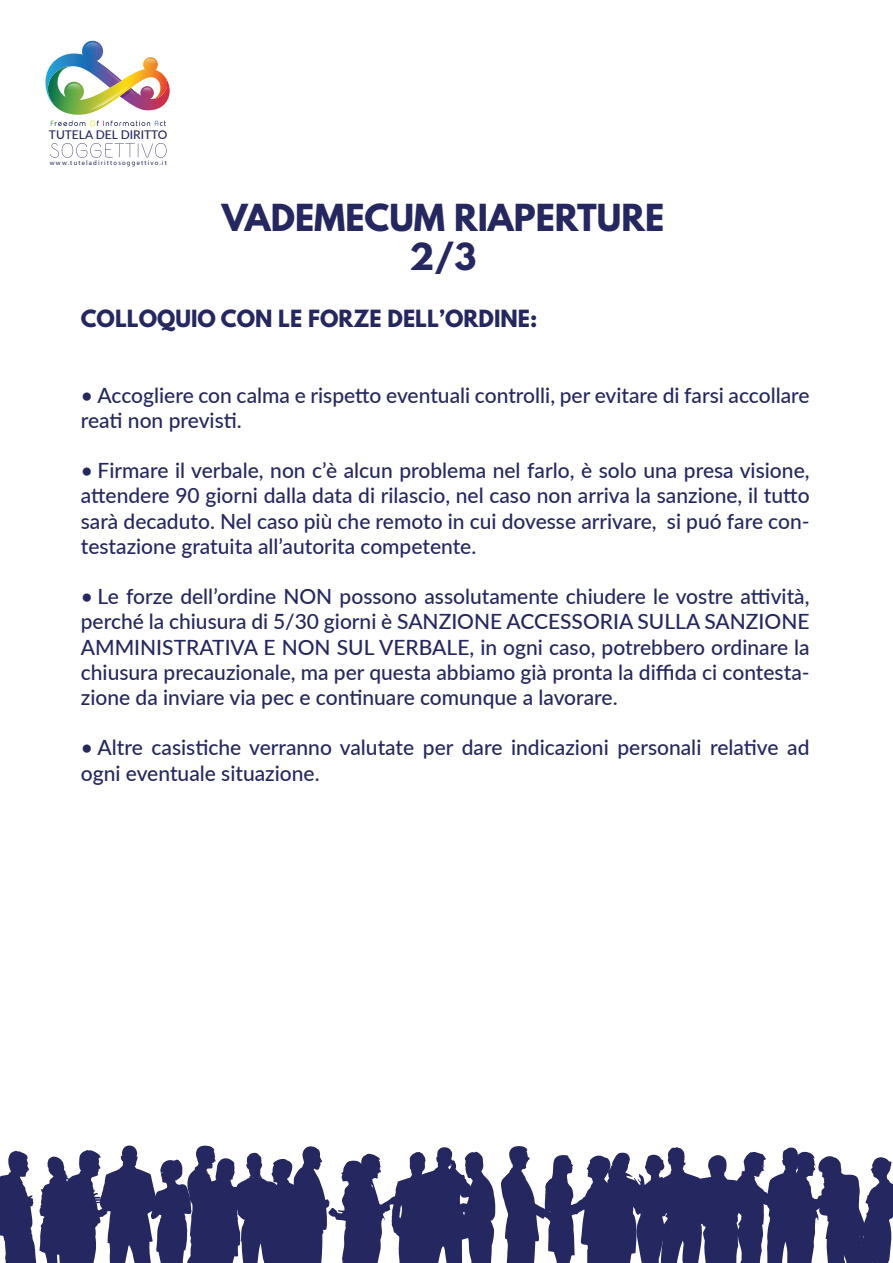
<style>
.page{position:relative;width:893px;height:1263px;background:#fff}
.page>*{position:absolute;margin:0;border:0;box-sizing:border-box;transform-origin:0 0}
.t1{font:700 33px/39.6px "League Spartan";color:#252761;text-align:center}
.t2{font:500 21px/25.2px "Lato";color:#252761}
.t3{font:700 21px "League Spartan";color:#252761}
.t4{font:500 12px "Lato";color:#252761}
.t5{font:6.6px "Myriad Pro";letter-spacing:.17em;color:#252761}
</style>
<div class="page">
<svg style="left:50px;top:143px;width:117px;height:15px"></svg>
<img style="left:45px;top:41px;width:125px;height:85px">
<svg style="left:0;top:1145px;width:893px;height:118px"></svg>
<p class="t4" style="left:49px;top:126px;width:120px">TUTELA DEL DIRITTO</p>
<p class="t5" style="left:50px;top:159px;width:119px">www.tuteladirittosoggettivo.it</p>
<h1 class="t1" style="left:222px;top:197px;width:444px">VADEMECUM RIAPERTURE<br>2/3</h1>
<p class="t3" style="left:81px;top:302px;width:458px">COLLOQUIO CON LE FORZE DELL’ORDINE:</p>
<p class="t2" style="left:81px;top:381px;width:730px">• Accogliere con calma e rispetto eventuali controlli, per evitare di farsi accollare reati non previsti.</p>
<p class="t2" style="left:81px;top:457px;width:730px;text-align:justify">• Firmare il verbale, non c’è alcun problema nel farlo, è solo una presa visione, attendere 90 giorni dalla data di rilascio, nel caso non arriva la sanzione, il tutto sarà decaduto. Nel caso più che remoto in cui dovesse arrivare, si puó fare con&shy;testazione gratuita all’autorita competente.</p>
<p class="t2" style="left:81px;top:583px;width:730px;text-align:justify">• Le forze dell’ordine NON possono assolutamente chiudere le vostre attività, perché la chiusura di 5/30 giorni è SANZIONE ACCESSORIA SULLA SANZIONE AMMINISTRATIVA E NON SUL VERBALE, in ogni caso, potrebbero ordinare la chiusura precauzionale, ma per questa abbiamo già pronta la diffida ci contesta&shy;zione da inviare via pec e continuare comunque a lavorare.</p>
<p class="t2" style="left:81px;top:734px;width:730px">• Altre casistiche verranno valutate per dare indicazioni personali relative ad ogni eventuale situazione.</p>
</div>
